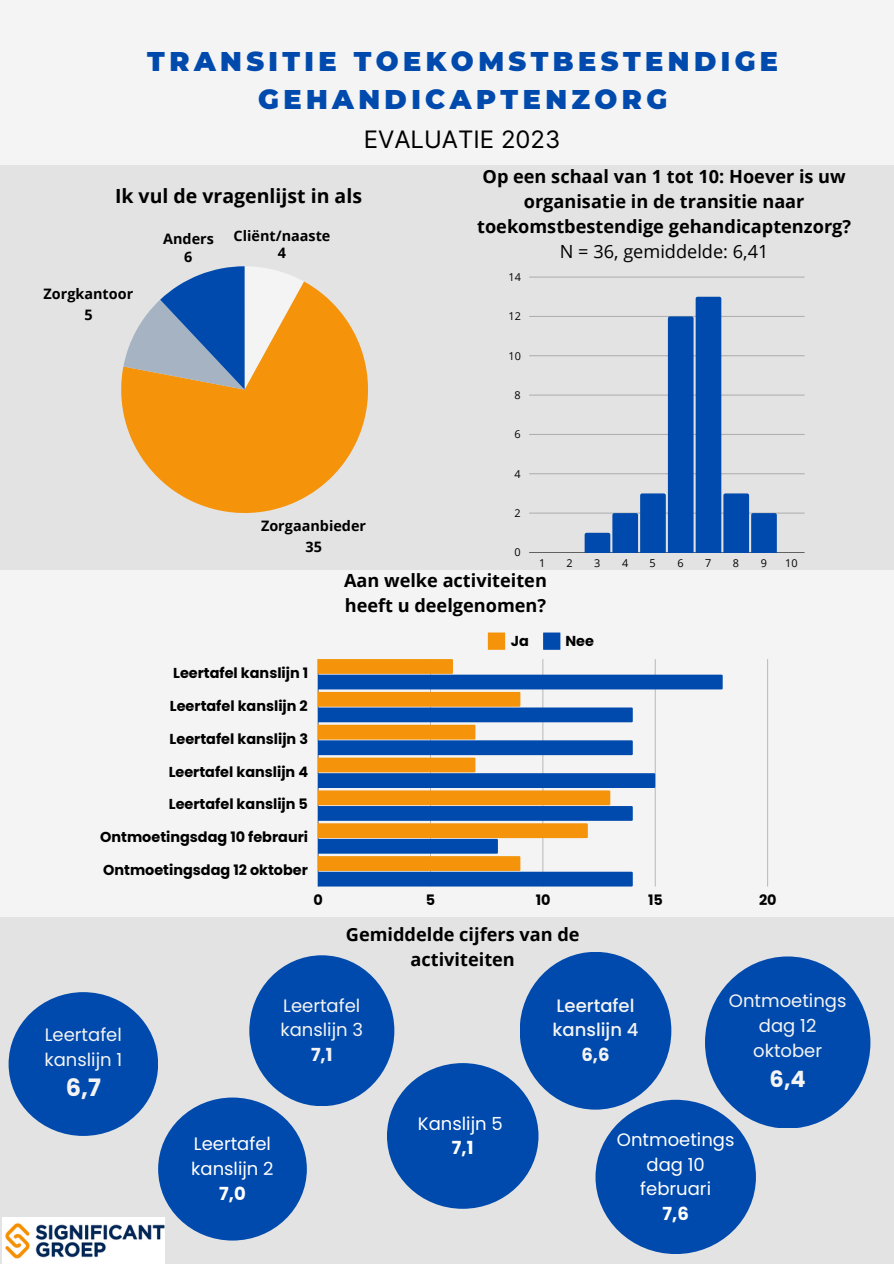
<style>
.page{position:relative;width:894px;height:1264px;background:#fff}
.page>*{position:absolute;margin:0;border:0;box-sizing:border-box;transform-origin:0 0}
.t1{font:900 27px/37.2px "Montserrat";letter-spacing:.165em;color:#004aad;text-align:center}
.t2{font:24px "Inter";color:#000}
.t3{font:700 24px "Poppins";color:#f4f4f4}
.t4{font:700 22.5px "Poppins";color:#f4f4f4}
.t5{font:700 19.5px "Open Sans";color:#000}
.t6{font:700 18.15px/24.8px "Open Sans";color:#000;text-align:center}
.t7{font:18.15px "Open Sans";color:#000}
.t8{font:18px/24.8px "Poppins";color:#f4f4f4}
.t9{font:18px/24.8px "Poppins";color:#fff}
.t10{font:500 18px/24.8px "Poppins";color:#f4f4f4;text-align:center}
.t11{font:700 18px "Poppins";color:#fff}
.t12{font:700 18px "Poppins";color:#f4f4f4}
.t13{font:700 14.4px "Poppins";color:#000}
.t14{font:700 14.4px/21px "Open Sans";color:#000;text-align:center}
.t15{font:10.8px "Open Sans";color:#000}
.s1{font-weight:700}
</style>
<div class="page">
<div style="left:0;top:0;width:893px;height:1263px;background:#f4f4f4"></div>
<div style="left:0;top:166px;width:893px;height:404px;background:#e3e3e3"></div>
<div style="left:0;top:917px;width:893px;height:346px;background:#e3e3e3"></div>
<img style="left:3px;top:1217px;width:162px;height:46px">
<svg style="left:121px;top:281px;width:247px;height:232px;fill:#f5930a"></svg>
<svg style="left:123px;top:266px;width:181px;height:123px"></svg>
<hr style="left:529px;top:552px;width:275px;height:1px;background:#000">
<hr style="left:529px;top:513px;width:275px;height:1px;background:#000">
<hr style="left:529px;top:473px;width:275px;height:1px;background:#000">
<hr style="left:529px;top:434px;width:275px;height:1px;background:#000">
<hr style="left:529px;top:395px;width:275px;height:1px;background:#000">
<hr style="left:529px;top:355px;width:275px;height:1px;background:#000">
<hr style="left:529px;top:316px;width:275px;height:1px;background:#000">
<hr style="left:529px;top:277px;width:275px;height:1px;background:#000">
<svg style="left:584px;top:297px;width:192px;height:255px"></svg>
<svg style="left:487px;top:632px;width:18px;height:18px"></svg>
<svg style="left:543px;top:632px;width:17px;height:18px"></svg>
<hr style="left:767px;top:659px;width:1px;height:227px;background:#000">
<svg style="left:318px;top:659px;width:404px;height:227px"></svg>
<div style="left:9px;top:992px;width:149px;height:143px;background:#004aad;border-radius:50%"></div>
<div style="left:158px;top:1097px;width:149px;height:143px;background:#004aad;border-radius:50%"></div>
<div style="left:249px;top:955px;width:145px;height:150px;background:#004aad;border-radius:50%"></div>
<div style="left:387px;top:1063px;width:151px;height:145px;background:#004aad;border-radius:50%"></div>
<div style="left:519px;top:951px;width:152px;height:158px;background:#004aad;border-radius:50%"></div>
<div style="left:595px;top:1099px;width:160px;height:154px;background:#004aad;border-radius:50%"></div>
<div style="left:704px;top:956px;width:166px;height:172px;background:#004aad;border-radius:50%"></div>
<p class="t1" style="left:147px;top:43px;width:632px">TRANSITIE TOEKOMSTBESTENDIGE<br>GEHANDICAPTENZORG</p>
<p class="t2" style="left:364px;top:125px;width:198px">EVALUATIE 2023</p>
<h3 class="t5" style="left:115px;top:183px;width:248px">Ik vul de vragenlijst in als</h3>
<p class="t14" style="left:44px;top:282px;width:91px">Zorgkantoor<br>5</p>
<p class="t14" style="left:163px;top:229px;width:52px;line-height:17.7px">Anders<br>6</p>
<p class="t14" style="left:233px;top:226px;width:98px;line-height:17.7px">Cliënt/naaste<br>4</p>
<p class="t14" style="left:261px;top:515px;width:106px">Zorgaanbieder<br>35</p>
<h3 class="t6" style="left:477px;top:164px;width:375px">Op een schaal van 1 tot 10: Hoever is uw organisatie in de transitie naar toekomstbestendige gehandicaptenzorg?</h3>
<h3 class="t7" style="left:559px;top:238px;width:210px">N = 36, gemiddelde: 6,41</h3>
<p class="t15" style="left:508px;top:269px;width:14px">14</p>
<p class="t15" style="left:508px;top:309px;width:14px">12</p>
<p class="t15" style="left:508px;top:348px;width:14px">10</p>
<p class="t15" style="left:514px;top:387px;width:8px">8</p>
<p class="t15" style="left:514px;top:427px;width:8px">6</p>
<p class="t15" style="left:514px;top:466px;width:8px">4</p>
<p class="t15" style="left:514px;top:505px;width:8px">2</p>
<p class="t15" style="left:514px;top:545px;width:8px">0</p>
<p class="t15" style="left:539px;top:555px;width:8px">1</p>
<p class="t15" style="left:566px;top:555px;width:8px">2</p>
<p class="t15" style="left:594px;top:555px;width:8px">3</p>
<p class="t15" style="left:622px;top:555px;width:8px">4</p>
<p class="t15" style="left:649px;top:555px;width:8px">5</p>
<p class="t15" style="left:677px;top:555px;width:8px">6</p>
<p class="t15" style="left:705px;top:555px;width:8px">7</p>
<p class="t15" style="left:732px;top:555px;width:8px">8</p>
<p class="t15" style="left:760px;top:555px;width:8px">9</p>
<p class="t15" style="left:785px;top:555px;width:14px">10</p>
<p class="t6" style="left:344px;top:568px;width:204px;text-align:left">Aan welke activiteiten heeft u deelgenomen?</p>
<p class="t13" style="left:173px;top:663px;width:137px">Leertafel kanslijn 1</p>
<p class="t13" style="left:170px;top:695px;width:139px">Leertafel kanslijn 2</p>
<p class="t13" style="left:170px;top:728px;width:140px">Leertafel kanslijn 3</p>
<p class="t13" style="left:169px;top:761px;width:141px">Leertafel kanslijn 4</p>
<p class="t13" style="left:169px;top:794px;width:140px">Leertafel kanslijn 5</p>
<p class="t13" style="left:100px;top:827px;width:209px">Ontmoetingsdag 10 febrauri</p>
<p class="t13" style="left:103px;top:859px;width:206px">Ontmoetingsdag 12 oktober</p>
<p class="t13" style="left:510px;top:631px;width:20px">Ja</p>
<p class="t13" style="left:565px;top:631px;width:30px">Nee</p>
<p class="t13" style="left:313px;top:890px;width:11px">0</p>
<p class="t13" style="left:425px;top:890px;width:11px">5</p>
<p class="t13" style="left:535px;top:890px;width:16px">10</p>
<p class="t13" style="left:648px;top:890px;width:16px">15</p>
<p class="t13" style="left:758px;top:890px;width:19px">20</p>
<h2 class="t8" style="left:44px;top:1022px;width:79px">Leertafel kanslijn 1</h2>
<h3 class="t3" style="left:66px;top:1070px;width:37px">6,7</h3>
<p class="t6" style="left:346px;top:921px;width:235px">Gemiddelde cijfers van de activiteiten</p>
<p class="t8" style="left:280px;top:992px;width:84px">Leertafel kanslijn 3</p>
<p class="t12" style="left:311px;top:1042px;width:23px">7,1</p>
<p class="t9" style="left:191px;top:1131px;width:84px">Leertafel kanslijn 2</p>
<p class="t11" style="left:219px;top:1180px;width:28px">7,0</p>
<p class="t9" style="left:418px;top:1110px;width:86px">Kanslijn 5</p>
<p class="t11" style="left:452px;top:1135px;width:23px">7,1</p>
<p class="t10" style="left:552px;top:992px;width:87px">Leertafel kanslijn 4<br><span class="s1">6,6</span></p>
<p class="t8" style="left:728px;top:988px;width:119px;text-align:center">Ontmoetings dag 12 oktober</p>
<p class="t4" style="left:769px;top:1063px;width:38px">6,4</p>
<p class="t9" style="left:616px;top:1127px;width:119px;text-align:center">Ontmoetings dag 10 februari</p>
<p class="t11" style="left:662px;top:1201px;width:28px">7,6</p>
</div>
